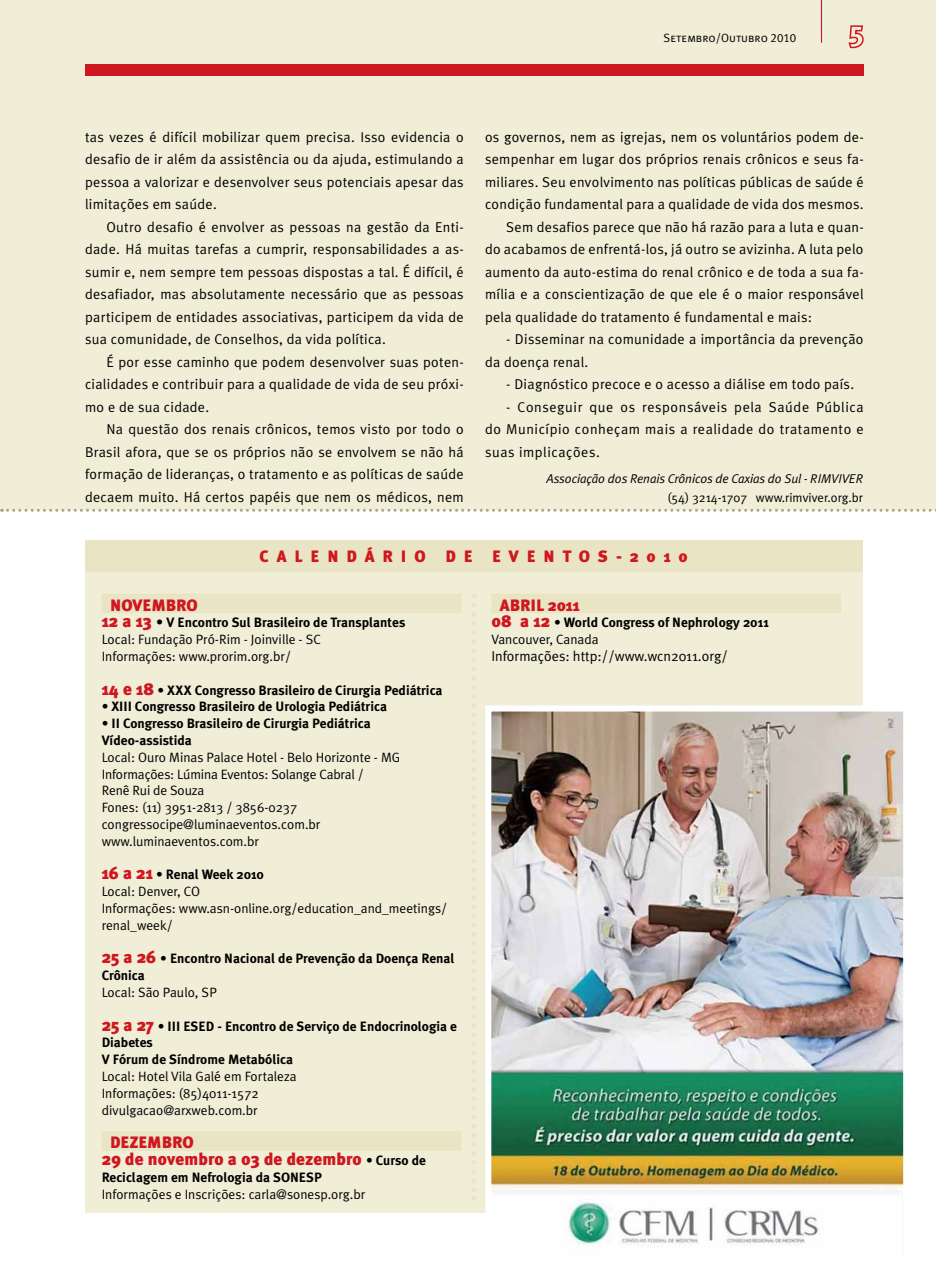
<style>
.page{position:relative;width:936px;height:1263px;background:#fff}
.page>*{position:absolute;margin:0;border:0;box-sizing:border-box;transform-origin:0 0}
.t1{font:900 17.25px "Meta Plus";letter-spacing:.01em;color:#ce171e}
.t2{font:900 16.5px "Meta Plus";letter-spacing:.46em;color:#ce171e}
.t3{font:900 16.5px "Meta Plus";letter-spacing:.48em;color:#ce171e}
.t4{font:14.25px/22.5px "Meta Plus Normal";letter-spacing:.02em;color:#000;text-align:justify}
.t5{font:14.25px "Meta Plus Normal";color:#000}
.t6{font:13.5px/16.8px "Meta Plus Normal";color:#000}
.t7{font:700 13.5px/16.8px "Meta Plus";color:#000}
.t8{font:italic 12.75px "Meta Plus Normal";letter-spacing:-.01em;color:#000}
.t9{font:12.75px "Meta Plus Normal";color:#000}
.t10{font:12px "Meta Plus Normal Caps";color:#000}
.s1{font-weight:900;font-size:17.25px;color:#ce171e}
.s2{font-family:"Meta Plus Normal";font-weight:400;font-size:14.25px}
.s3{font-family:"Meta Plus Normal";font-weight:400}
.s4{font-family:"Meta Plus Normal";font-weight:400;font-size:13.5px;color:#000}
.s5{font-weight:700;font-size:13.5px;color:#000}
</style>
<div class="page">
<div style="left:0;top:0;width:935px;height:1263px;background:#f1eed8"></div>
<div style="left:0;top:510px;width:935px;height:753px;background:#fff"></div>
<svg style="left:1px;top:509px;width:935px;height:3px"></svg>
<hr style="left:820px;top:0;width:2px;height:43px;background:#ce171e">
<div style="left:85px;top:65px;width:778px;height:11px;background:#ce171e"></div>
<svg style="left:848px;top:25px;width:16px;height:24px"></svg>
<div style="left:85px;top:540px;width:777px;height:673px;background:#f1eed8"></div>
<div style="left:102px;top:594px;width:359px;height:19px;background:#e9e4c3"></div>
<div style="left:102px;top:1131px;width:359px;height:20px;background:#e9e4c3"></div>
<svg style="left:471px;top:605px;width:5px;height:595px"></svg>
<div style="left:491px;top:594px;width:350px;height:19px;background:#e9e4c3"></div>
<img style="left:485px;top:702px;width:419px;height:551px">
<div style="left:85px;top:540px;width:777px;height:32px;background:#e9e4c3"></div>
<p class="t10" style="left:663px;top:31px;width:134px">Setembro/Outubro 2010</p>
<p class="t4" style="left:85px;top:125px;width:380px">tas vezes é difícil mobilizar quem precisa. Isso evidencia o desafio de ir além da assistência ou da ajuda, estimulando a pessoa a valorizar e desenvolver seus potenciais apesar das limitações em saúde.</p>
<p class="t4" style="left:85px;top:215px;width:380px;text-indent:21px">Outro desafio é envolver as pessoas na gestão da Enti&shy;dade. Há muitas tarefas a cumprir, responsabilidades a as&shy;sumir e, nem sempre tem pessoas dispostas a tal. É difícil, é desafiador, mas absolutamente necessário que as pessoas participem de entidades associativas, participem da vida de sua comunidade, de Conselhos, da vida política.</p>
<p class="t4" style="left:85px;top:350px;width:380px;text-indent:21px">É por esse caminho que podem desenvolver suas poten&shy;cialidades e contribuir para a qualidade de vida de seu próxi&shy;mo e de sua cidade.</p>
<p class="t4" style="left:85px;top:418px;width:380px;text-indent:21px">Na questão dos renais crônicos, temos visto por todo o Brasil afora, que se os próprios não se envolvem se não há formação de lideranças, o tratamento e as políticas de saúde decaem muito. Há certos papéis que nem os médicos, nem</p>
<p class="t4" style="left:485px;top:125px;width:380px">os governos, nem as igrejas, nem os voluntários podem de-</p>
<p class="t4" style="left:485px;top:148px;width:380px">sempenhar em lugar dos próprios renais crônicos e seus fa-</p>
<p class="t4" style="left:485px;top:170px;width:380px">miliares. Seu envolvimento nas políticas públicas de saúde é</p>
<p class="t4" style="left:485px;top:193px;width:380px">condição fundamental para a qualidade de vida dos mesmos.</p>
<p class="t4" style="left:506px;top:215px;width:359px">Sem desafios parece que não há razão para a luta e quan-</p>
<p class="t4" style="left:485px;top:238px;width:380px">do acabamos de enfrentá-los, já outro se avizinha. A luta pelo</p>
<p class="t4" style="left:485px;top:260px;width:380px">aumento da auto-estima do renal crônico e de toda a sua fa-</p>
<p class="t4" style="left:485px;top:283px;width:380px">mília e a conscientização de que ele é o maior responsável</p>
<p class="t4" style="left:485px;top:305px;width:328px">pela qualidade do tratamento é fundamental e mais:</p>
<p class="t4" style="left:485px;top:328px;width:380px;text-indent:21px">- Disseminar na comunidade a importância da prevenção da doença renal.</p>
<p class="t4" style="left:506px;top:373px;width:349px">- Diagnóstico precoce e o acesso a diálise em todo país.</p>
<p class="t4" style="left:485px;top:395px;width:380px;text-indent:21px">- Conseguir que os responsáveis pela Saúde Pública do Município conheçam mais a realidade do tratamento e suas implicações.</p>
<p class="t8" style="left:546px;top:471px;width:318px">Associação dos Renais Crônicos de Caxias do Sul - RIMVIVER</p>
<p class="t9" style="left:667px;top:490px;width:197px">(54) 3214-1707 www.rimviver.org.br</p>
<p class="t3" style="left:259px;top:546px;width:429px">CALEN DÁRIO DE E VEN TOS -2010</p>
<p class="t2" style="left:110px;top:595px;width:89px">NOVEMBRO</p>
<p class="t7" style="left:102px;top:614px;width:305px"><span class="s1">12 A 13</span> <span class="s2">•</span> V Encontro Sul Brasileiro de Transplantes</p>
<p class="t6" style="left:102px;top:631px;width:220px">Local: Fundação Pró-Rim - Joinville - SC<br>Informações: www.prorim.org.br/</p>
<p class="t7" style="left:102px;top:681px;width:342px"><span class="s1">14 E 18</span> <span class="s3">•</span> XXX Congresso Brasileiro de Cirurgia Pediátrica</p>
<p class="t7" style="left:102px;top:698px;width:287px"><span class="s3">•</span> XIII Congresso Brasileiro de U rologia Pediátrica</p>
<p class="t7" style="left:102px;top:715px;width:270px"><span class="s3">•</span> II Congresso Brasileiro de Cirurgia Pediátrica<br>Vídeo-assistida</p>
<p class="t6" style="left:102px;top:748px;width:300px">Local: Ouro Minas Palace Hotel - Belo Horizonte - MG Informações: Lúmina Eventos: Solange Cabral /<br>Renê Rui de Souza<br>Fones: (11) 3951-2813 / 3856-0237 congressocipe@luminaeventos.com.br www.luminaeventos.com.br</p>
<p class="t7" style="left:102px;top:866px;width:164px"><span class="s1">16 A 21</span> <span class="s3">•</span> Renal Week 2010</p>
<p class="t6" style="left:102px;top:883px;width:347px">Local: Denver, CO<br>Informações: www.asn-online.org/education_and_meetings/ renal_week/</p>
<p class="t7" style="left:102px;top:950px;width:354px"><span class="s1">25 A 26</span> <span class="s3">•</span> Encontro N acional de Prevenção da Doença Renal<br>Crônica</p>
<p class="t6" style="left:102px;top:984px;width:116px">Local: São Paulo, SP</p>
<p class="t7" style="left:102px;top:1017px;width:357px"><span class="s1">25 A 27</span> <span class="s3">•</span> III ESE D - Encontro de Serviço de Endocrinologia e<br>Diabetes<br>V Fórum de Síndrome Metabólica</p>
<p class="t6" style="left:102px;top:1068px;width:196px">Local: Hotel Vila Galé em Fortaleza<br>Informações: (85)4011-1572 divulgacao@arxweb.com.br</p>
<p class="t2" style="left:110px;top:1133px;width:85px">DEZEMBRO</p>
<p class="t1" style="left:102px;top:1149px;width:326px">29 DE NOVEMBRO A 03 DE DEZEMBRO <span class="s4">•</span> <span class="s5">Curso de</span></p>
<p class="t7" style="left:102px;top:1169px;width:181px">Reciclagem em N efrologia da SONESP</p>
<p class="t6" style="left:102px;top:1185px;width:265px">Informações e Inscrições: carla@sonesp.org.br</p>
<p class="t2" style="left:500px;top:595px;width:81px">AB RIL 2011</p>
<p class="t7" style="left:491px;top:614px;width:279px"><span class="s1">08 A 12</span> <span class="s3">•</span> World Congress of N ephrology 2011</p>
<p class="t6" style="left:491px;top:631px;width:109px">Vancouver, Canada</p>
<p class="t5" style="left:491px;top:648px;width:238px">Informações: http://www.wcn2011.org/</p>
</div>
